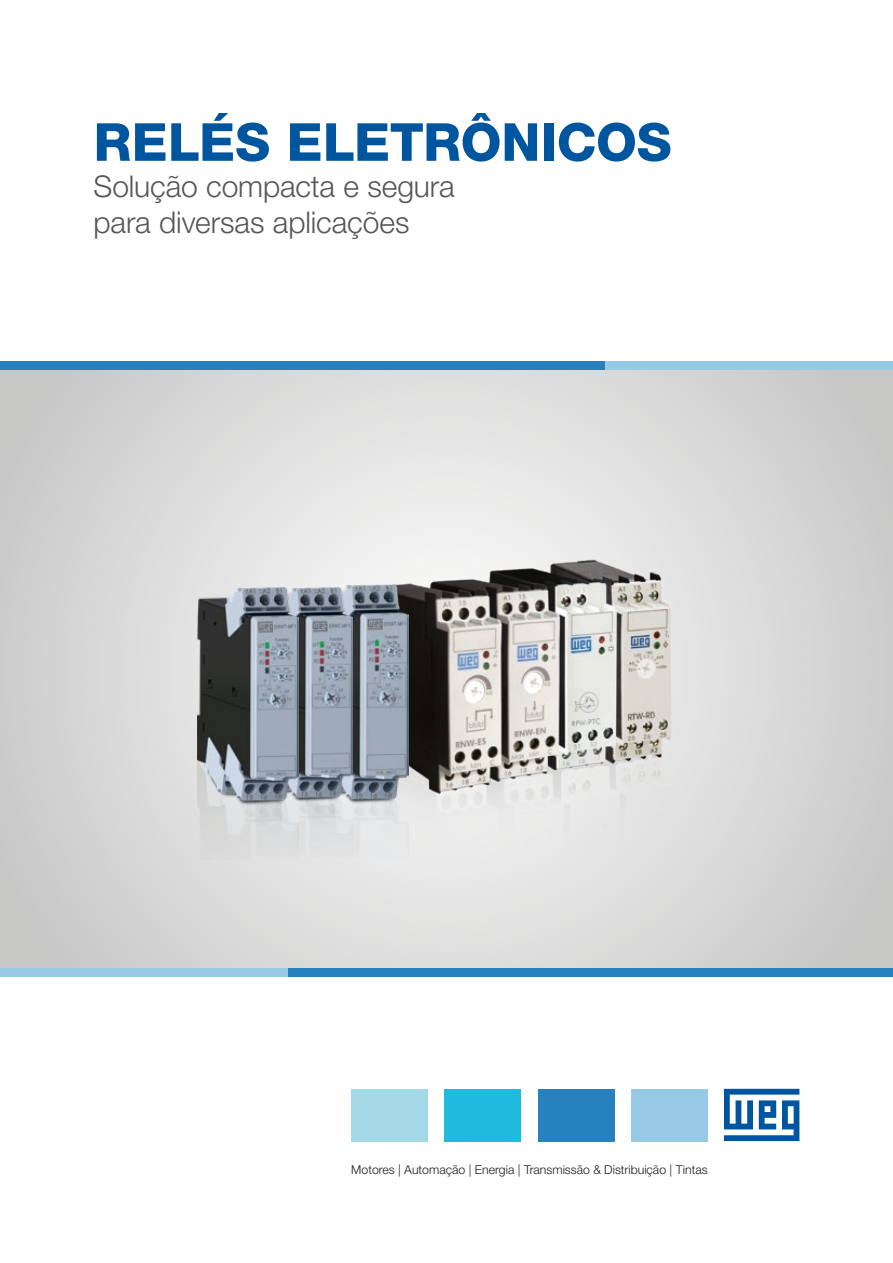
<style>
.page{position:relative;width:893px;height:1263px;background:#fff}
.page>*{position:absolute;margin:0;border:0;box-sizing:border-box;transform-origin:0 0}
.t1{font:800 52.5px "Helvetica Neue LT Pro";letter-spacing:-.005em;color:#00569e}
.t2{font:300 30px/36px "Helvetica Neue LT Pro";letter-spacing:-.005em;color:#575756}
.t3{font:300 12.3px "Helvetica Neue LT Pro";color:#1d1d1b}
</style>
<div class="page">
<svg style="left:0;top:370px;width:893px;height:598px;background:#d7d7d6"></svg>
<div style="left:0;top:361px;width:605px;height:9px;background:#2881bf"></div>
<div style="left:605px;top:361px;width:288px;height:9px;background:#96cae6"></div>
<div style="left:288px;top:968px;width:605px;height:8px;background:#2881bf"></div>
<div style="left:0;top:968px;width:288px;height:8px;background:#96cae6"></div>
<img style="left:283px;top:446px;width:398px;height:417px">
<img style="left:307px;top:585px;width:101px;height:274px">
<img style="left:298px;top:587px;width:55px;height:268px">
<img style="left:197px;top:587px;width:101px;height:272px">
<svg style="left:724px;top:1089px;width:75px;height:52px"></svg>
<div style="left:351px;top:1089px;width:77px;height:52px;background:#a3d8e7"></div>
<div style="left:445px;top:1089px;width:76px;height:52px;background:#20badf"></div>
<div style="left:538px;top:1089px;width:76px;height:52px;background:#2881bf"></div>
<div style="left:631px;top:1089px;width:77px;height:52px;background:#96cae6"></div>
<h1 class="t1" style="left:94px;top:111px;width:580px">RELÉS ELETRÔNICOS</h1>
<h2 class="t2" style="left:94px;top:168px;width:363px">Solução compacta e segura para diversas aplicações</h2>
<p class="t3" style="left:351px;top:1162px;width:358px">Motores | Automação | Energia | Transmissão &amp; Distribuição | Tintas</p>
</div>
